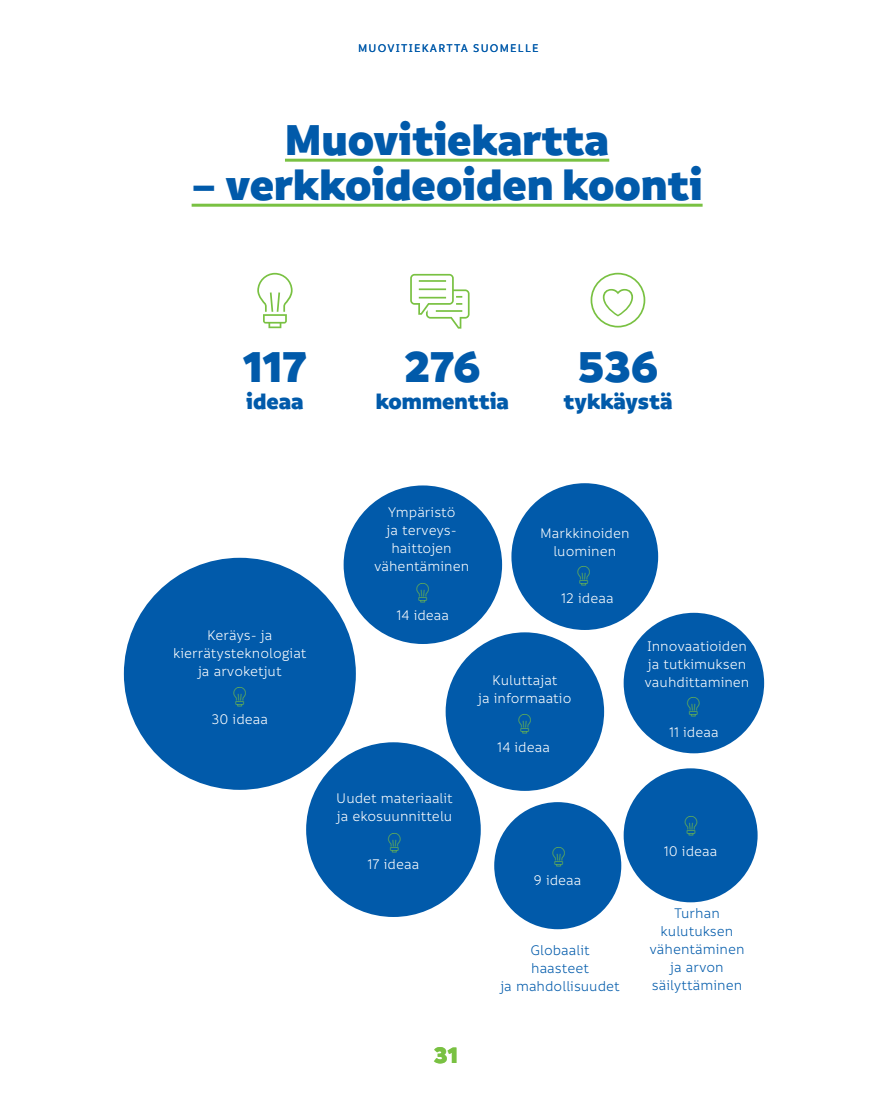
<style>
.page{position:relative;width:893px;height:1106px;background:#fff}
.page>*{position:absolute;margin:0;border:0;box-sizing:border-box;transform-origin:0 0}
.t1{font:85.5px "Informative Energy";color:#79c142}
.t2{font:900 46.5px "Informative";color:#015aaa}
.t3{font:30px "Informative Energy";color:#79c142}
.t4{font:900 24px "Informative";color:#79c142}
.t5{font:900 23.55px "Informative";color:#015aaa}
.t6{font:15px/18px "Informative";color:#fff;text-align:center}
.t7{font:15px/18px "Informative";color:#015aaa;text-align:center}
.t8{font:500 12px "Informative";letter-spacing:.1em;color:#015aaa}
.s1{font-family:"Informative Work"}
.s2{font-family:"Informative City"}
</style>
<div class="page">
<hr style="left:285px;top:159px;width:324px;height:3px;background:#79c142">
<hr style="left:192px;top:204px;width:511px;height:3px;background:#79c142">
<div style="left:124px;top:558px;width:232px;height:232px;background:#015aaa;border-radius:116px"></div>
<div style="left:306px;top:742px;width:175px;height:175px;background:#015aaa;border-radius:87px"></div>
<div style="left:344px;top:485px;width:158px;height:159px;background:#015aaa;border-radius:79px"></div>
<div style="left:446px;top:632px;width:158px;height:159px;background:#015aaa;border-radius:79px"></div>
<div style="left:511px;top:483px;width:147px;height:147px;background:#015aaa;border-radius:73px"></div>
<div style="left:624px;top:613px;width:140px;height:140px;background:#015aaa;border-radius:70px"></div>
<div style="left:624px;top:768px;width:134px;height:134px;background:#015aaa;border-radius:67px"></div>
<div style="left:494px;top:802px;width:127px;height:127px;background:#015aaa;border-radius:64px"></div>
<p class="t8" style="left:358px;top:42px;width:182px">MUOVITIEKARTTA SUOMELLE</p>
<h2 class="t2" style="left:285px;top:112px;width:326px">Muovitiekartta</h2>
<h2 class="t2" style="left:192px;top:157px;width:512px">– verkkoideoiden koonti</h2>
<h1 class="t1" style="left:232px;top:257px;width:430px">(<span class="s1">b</span><span class="s2">;</span></h1>
<h2 class="t2" style="left:243px;top:339px;width:65px">117</h2>
<h3 class="t5" style="left:246px;top:387px;width:59px">ideaa</h3>
<h2 class="t2" style="left:404px;top:339px;width:78px">276</h2>
<h3 class="t5" style="left:376px;top:387px;width:135px">kommenttia</h3>
<h2 class="t2" style="left:578px;top:339px;width:82px">536</h2>
<h3 class="t5" style="left:563px;top:387px;width:110px">tykkäystä</h3>
<p class="t6" style="left:173px;top:627px;width:135px">Keräys- ja kierrätysteknologiat ja arvoketjut</p>
<h3 class="t3" style="left:225px;top:681px;width:31px">(</h3>
<p class="t6" style="left:212px;top:711px;width:58px">30 ideaa</p>
<p class="t6" style="left:374px;top:503px;width:97px">Ympäristö<br>ja terveys&shy;haittojen vähentäminen</p>
<h3 class="t3" style="left:408px;top:577px;width:31px">(</h3>
<p class="t6" style="left:396px;top:606px;width:54px">14 ideaa</p>
<p class="t6" style="left:540px;top:524px;width:91px">Markkinoiden luominen</p>
<h3 class="t3" style="left:569px;top:560px;width:31px">(</h3>
<p class="t6" style="left:561px;top:589px;width:54px">12 ideaa</p>
<p class="t6" style="left:336px;top:789px;width:118px;text-align:left">Uudet materiaalit ja ekosuunnittelu</p>
<h3 class="t3" style="left:380px;top:827px;width:31px">(</h3>
<p class="t6" style="left:367px;top:856px;width:53px">17 ideaa</p>
<p class="t6" style="left:478px;top:671px;width:95px">Kuluttajat<br>ja informaatio</p>
<h3 class="t3" style="left:510px;top:708px;width:31px">(</h3>
<p class="t6" style="left:497px;top:739px;width:54px">14 ideaa</p>
<h3 class="t3" style="left:544px;top:841px;width:31px">(</h3>
<p class="t6" style="left:534px;top:871px;width:49px">9 ideaa</p>
<p class="t7" style="left:500px;top:941px;width:121px">Globaalit haasteet<br>ja mahdollisuudet</p>
<p class="t6" style="left:645px;top:637px;width:106px;text-align:left">Innovaatioiden ja tutkimuksen vauhdittaminen</p>
<h3 class="t3" style="left:679px;top:691px;width:31px">(</h3>
<p class="t6" style="left:669px;top:723px;width:51px">11 ideaa</p>
<h3 class="t3" style="left:676px;top:810px;width:31px">(</h3>
<p class="t6" style="left:664px;top:842px;width:55px">10 ideaa</p>
<p class="t7" style="left:649px;top:905px;width:97px">Turhan kulutuksen vähentäminen ja arvon säilyttäminen</p>
<h3 class="t4" style="left:434px;top:1041px;width:26px">31</h3>
</div>
